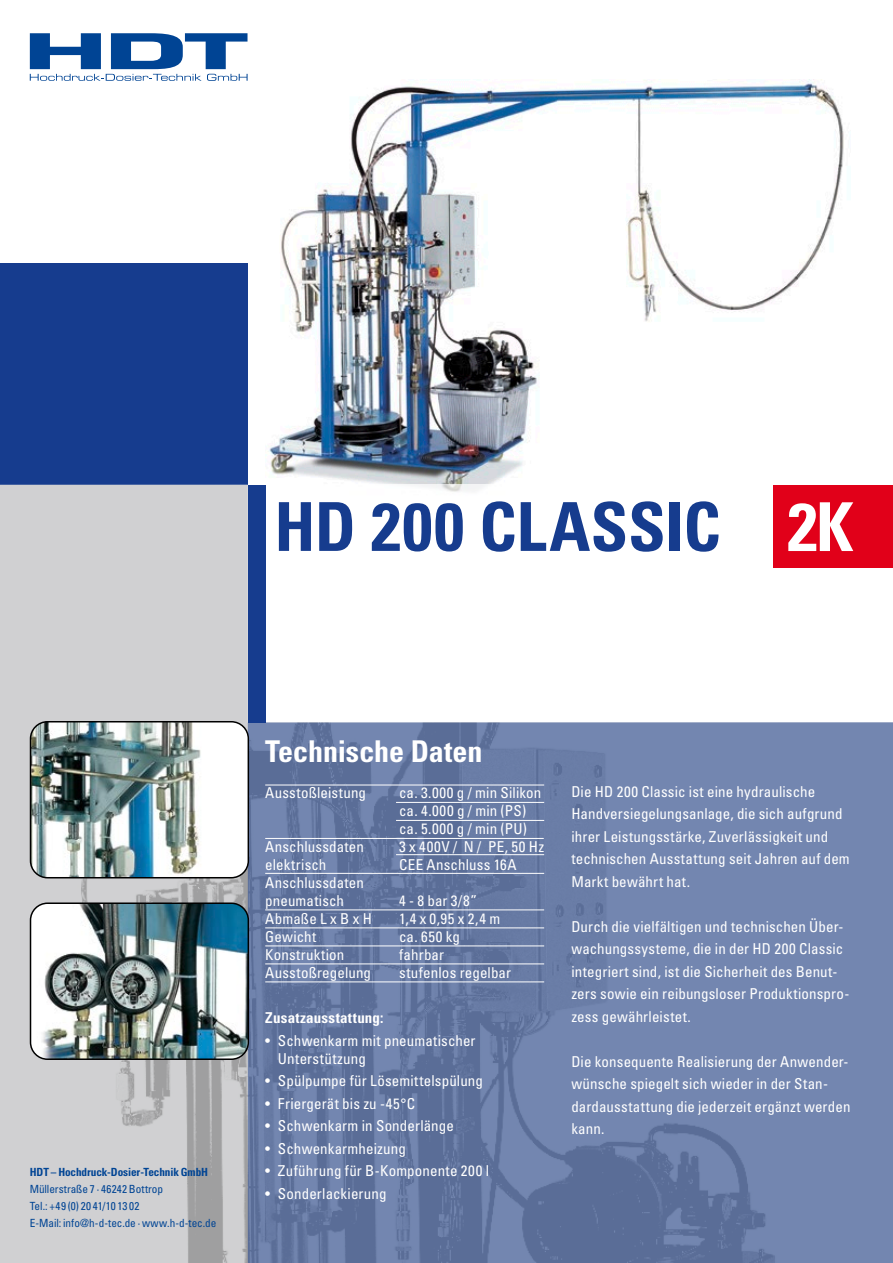
<style>
.page{position:relative;width:893px;height:1263px;background:#fff}
.page>*{position:absolute;margin:0;border:0;box-sizing:border-box;transform-origin:0 0}
.t1{font:700 condensed 67.5px "Univers";color:#163c8e}
.t2{font:700 condensed 30px "Univers";letter-spacing:-.005em;color:#fff}
.t3{font:condensed 15px/22.5px "Univers";letter-spacing:.01em;color:#fff}
.t4{font:700 condensed 15px "Univers";letter-spacing:.02em;color:#fff}
.t5{font:condensed 15px "Univers";letter-spacing:.045em;color:#fff}
.t6{font:condensed 11.25px/16.8px "Univers";letter-spacing:-.005em;color:#004494}
.t7{font:700 condensed 11.25px "Univers";letter-spacing:-.01em;color:#004494}
.s1{color:#fff}
</style>
<div class="page">
<svg style="left:30px;top:33px;width:218px;height:48px"></svg>
<div style="left:0;top:263px;width:248px;height:222px;background:#163c8e"></div>
<img style="left:0;top:485px;width:266px;height:778px">
<svg style="left:248px;top:722px;width:645px;height:541px;background:#6b7ea7"></svg>
<img style="left:265px;top:80px;width:579px;height:405px">
<div style="left:248px;top:485px;width:645px;height:83px;background:#fff"></div>
<div style="left:248px;top:485px;width:17px;height:237px;background:#163c8e"></div>
<div style="left:773px;top:485px;width:120px;height:82px;background:#e10019"></div>
<hr style="left:265px;top:784px;width:279px;height:1px;background:#fff">
<hr style="left:396px;top:802px;width:148px;height:1px;background:#fff">
<hr style="left:396px;top:820px;width:148px;height:1px;background:#fff">
<hr style="left:265px;top:838px;width:279px;height:1px;background:#fff">
<hr style="left:265px;top:945px;width:279px;height:1px;background:#fff">
<hr style="left:265px;top:963px;width:279px;height:1px;background:#fff">
<hr style="left:265px;top:981px;width:279px;height:1px;background:#fff">
<hr style="left:396px;top:854px;width:148px;height:1px;background:#fff">
<hr style="left:265px;top:909px;width:279px;height:1px;background:#fff">
<hr style="left:265px;top:927px;width:279px;height:1px;background:#fff">
<hr style="left:265px;top:873px;width:279px;height:1px;background:#fff">
<div style="left:31px;top:722px;width:217px;height:156px;background:#fff;border-radius:17px"></div>
<img style="left:31px;top:722px;width:170px;height:156px">
<div style="left:30px;top:721px;width:219px;height:157px;border:2px solid #000;border-radius:17px"></div>
<img style="left:31px;top:903px;width:217px;height:156px">
<div style="left:30px;top:902px;width:219px;height:158px;border:2px solid #000;border-radius:17px"></div>
<h1 class="t1" style="left:274px;top:485px;width:581px">HD 200 CLASSIC <span class="s1">2K</span></h1>
<p class="t7" style="left:30px;top:1165px;width:180px">HDT – Hochdruck-Dosier-Technik GmbH</p>
<p class="t6" style="left:30px;top:1180px;width:188px">Müllerstraße 7 · 46242 Bottrop<br>Tel.: +49 (0) 20 41/10 13 02<br>E-Mail: info@h-d-tec.de · www.h-d-tec.de</p>
<h2 class="t2" style="left:265px;top:733px;width:219px">Technische Daten</h2>
<p class="t3" style="left:265px;top:781px;width:102px">Ausstoßleistung</p>
<p class="t3" style="left:399px;top:783px;width:144px;line-height:18px">ca. 3.000 g / min Silikon ca. 4.000 g / min (PS) ca. 5.000 g / min (PU)</p>
<p class="t3" style="left:265px;top:835px;width:100px">Anschlussdaten</p>
<p class="t5" style="left:399px;top:837px;width:147px">3 x 400V / N / PE, 50 Hz</p>
<p class="t3" style="left:265px;top:853px;width:63px">elektrisch</p>
<p class="t3" style="left:399px;top:853px;width:119px">CEE Anschluss 16A</p>
<p class="t3" style="left:265px;top:873px;width:100px;line-height:18px">Anschlussdaten pneumatisch</p>
<p class="t3" style="left:399px;top:889px;width:79px">4 - 8 bar 3/8”</p>
<p class="t3" style="left:265px;top:907px;width:108px">Abmaße L x B x H</p>
<p class="t3" style="left:399px;top:907px;width:102px">1,4 x 0,95 x 2,4 m</p>
<p class="t3" style="left:265px;top:925px;width:53px">Gewicht</p>
<p class="t3" style="left:399px;top:925px;width:62px">ca. 650 kg</p>
<p class="t3" style="left:265px;top:943px;width:81px">Konstruktion</p>
<p class="t3" style="left:399px;top:943px;width:46px">fahrbar</p>
<p class="t3" style="left:265px;top:961px;width:107px">Ausstoßregelung</p>
<p class="t3" style="left:399px;top:961px;width:113px">stufenlos regelbar</p>
<p class="t4" style="left:265px;top:1008px;width:120px">Zusatzausstattung:</p>
<p class="t3" style="left:278px;top:1031px;width:199px;line-height:18px;text-indent:-13px">• Schwenkarm mit pneumatischer<br>Unterstützung</p>
<p class="t3" style="left:265px;top:1069px;width:219px">• Spülpumpe für Lösemittelspülung</p>
<p class="t3" style="left:265px;top:1091px;width:151px">• Friergerät bis zu -45°C</p>
<p class="t3" style="left:265px;top:1114px;width:190px">• Schwenkarm in Sonderlänge</p>
<p class="t3" style="left:265px;top:1136px;width:142px">• Schwenkarmheizung</p>
<p class="t3" style="left:265px;top:1159px;width:225px">• Zuführung für B-Komponente 200 l</p>
<p class="t3" style="left:265px;top:1181px;width:123px">• Sonderlackierung</p>
<p class="t3" style="left:571px;top:780px;width:280px">Die HD 200 Classic ist eine hydraulische Handversiegelungsanlage, die sich aufgrund ihrer Leistungsstärke, Zuverlässigkeit und technischen Ausstattung seit Jahren auf dem Markt bewährt hat.</p>
<p class="t3" style="left:571px;top:915px;width:280px">Durch die vielfältigen und technischen Über&shy;wachungssysteme, die in der HD 200 Classic integriert sind, ist die Sicherheit des Benut&shy;zers sowie ein reibungsloser Produktionspro&shy;zess gewährleistet.</p>
<p class="t3" style="left:571px;top:1050px;width:281px">Die konsequente Realisierung der Anwender&shy;wünsche spiegelt sich wieder in der Stan&shy;dardausstattung die jederzeit ergänzt werden kann.</p>
</div>
